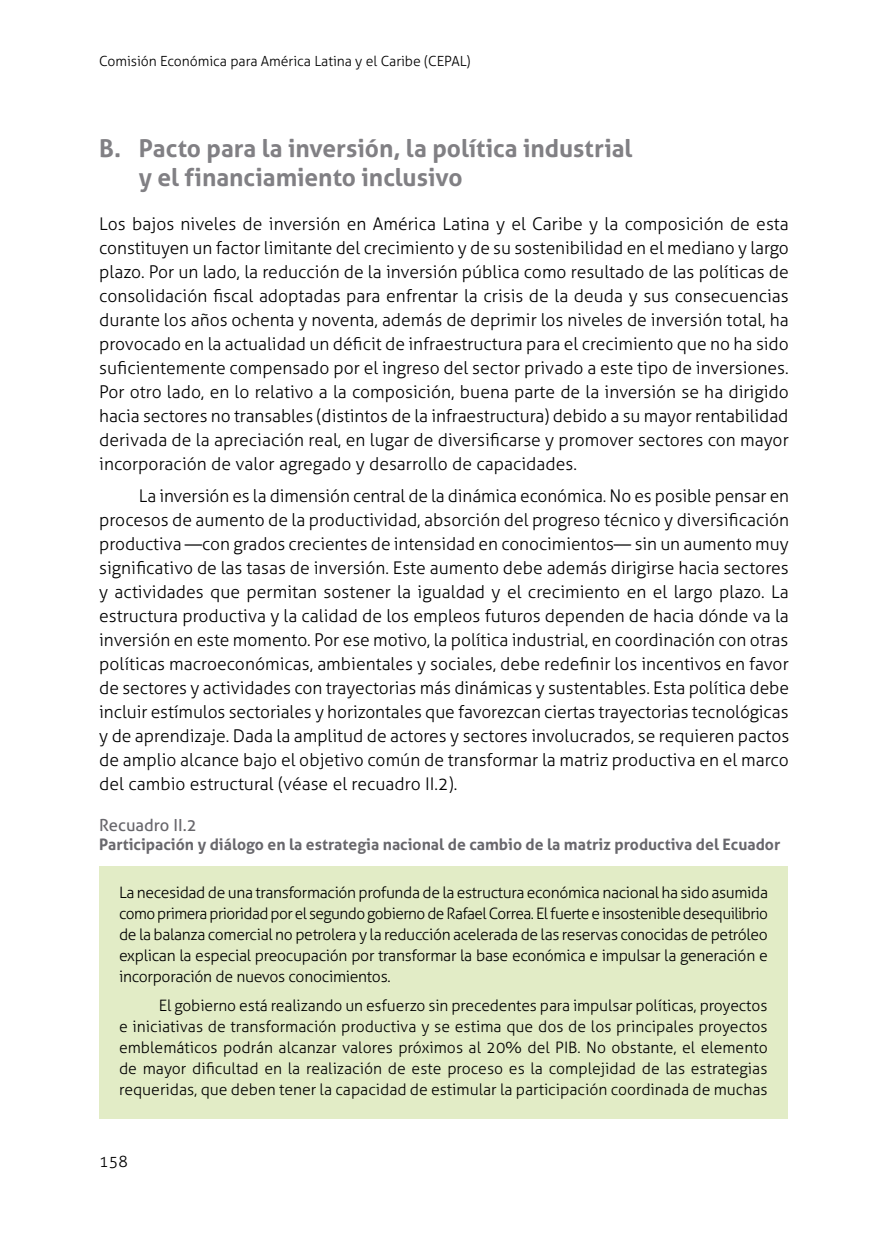
<style>
.page{position:relative;width:893px;height:1241px;background:#fff}
.page>*{position:absolute;margin:0;border:0;box-sizing:border-box;transform-origin:0 0}
.t1{font:700 24.5px/29.4px "Aller";color:#818084}
.t2{font:300 17.5px/24px "Aller";letter-spacing:-.005em;color:#000}
.t3{font:17.5px/24px "Aller Light 2";color:#000}
.t4{font:16.62px "Aller";color:#68676c}
.t5{font:300 15.75px/21px "Aller";color:#000;text-align:justify}
.t6{font:700 15.75px "Aller";color:#68676c}
.t7{font:15.75px "Aller Light 2";color:#000}
.t8{font:300 14px "Aller";letter-spacing:-.005em;color:#000}
</style>
<div class="page">
<div style="left:99px;top:866px;width:689px;height:252px;background:#e2ecc6"></div>
<p class="t8" style="left:99px;top:53px;width:373px">Comisión Económica para América Latina y el Caribe (CEPAL)</p>
<h1 class="t1" style="left:139px;top:133px;width:495px;text-indent:-40px">B. Pacto para la inversión, la política industrial y el financiamiento inclusivo</h1>
<p class="t2" style="left:99px;top:212px;width:691px">Los bajos niveles de inversión en América Latina y el Caribe y la composición de esta constituyen un factor limitante del crecimiento y de su sostenibilidad en el mediano y largo</p>
<p class="t3" style="left:99px;top:260px;width:691px">plazo. Por un lado, la reducción de la inversión pública como resultado de las políticas de consolidación fiscal adoptadas para enfrentar la crisis de la deuda y sus consecuencias</p>
<p class="t2" style="left:99px;top:308px;width:691px">durante los años ochenta y noventa, además de deprimir los niveles de inversión total, ha</p>
<p class="t3" style="left:99px;top:332px;width:691px">provocado en la actualidad un déficit de infraestructura para el crecimiento que no ha sido suficientemente compensado por el ingreso del sector privado a este tipo de inversiones.</p>
<p class="t2" style="left:99px;top:380px;width:691px">Por otro lado, en lo relativo a la composición, buena parte de la inversión se ha dirigido hacia sectores no transables (distintos de la infraestructura) debido a su mayor rentabilidad</p>
<p class="t3" style="left:99px;top:428px;width:691px">derivada de la apreciación real, en lugar de diversificarse y promover sectores con mayor</p>
<p class="t2" style="left:139px;top:448px;width:652px;line-height:31.5px;text-indent:-40px">incorporación de valor agregado y desarrollo de capacidades.<br>La inversión es la dimensión central de la dinámica económica. No es posible pensar en</p>
<p class="t3" style="left:99px;top:507px;width:691px">procesos de aumento de la productividad, absorción del progreso técnico y diversificación</p>
<p class="t2" style="left:99px;top:531px;width:691px">productiva —con grados crecientes de intensidad en conocimientos— sin un aumento muy</p>
<p class="t3" style="left:99px;top:555px;width:691px">significativo de las tasas de inversión. Este aumento debe además dirigirse hacia sectores</p>
<p class="t2" style="left:99px;top:579px;width:691px;text-align:justify">y actividades que permitan sostener la igualdad y el crecimiento en el largo plazo. La estructura productiva y la calidad de los empleos futuros dependen de hacia dónde va la inversión en este momento. Por ese motivo, la política industrial, en coordinación con otras</p>
<p class="t3" style="left:99px;top:651px;width:691px">políticas macroeconómicas, ambientales y sociales, debe redefinir los incentivos en favor</p>
<p class="t2" style="left:99px;top:675px;width:691px">de sectores y actividades con trayectorias más dinámicas y sustentables. Esta política debe incluir estímulos sectoriales y horizontales que favorezcan ciertas trayectorias tecnológicas</p>
<p class="t3" style="left:99px;top:723px;width:691px">y de aprendizaje. Dada la amplitud de actores y sectores involucrados, se requieren pactos de amplio alcance bajo el objetivo común de transformar la matriz productiva en el marco</p>
<p class="t2" style="left:99px;top:771px;width:360px">del cambio estructural (véase el recuadro II.2).</p>
<p class="t4" style="left:99px;top:814px;width:99px">Recuadro II.2</p>
<p class="t6" style="left:99px;top:834px;width:683px">Participación y diálogo en la estrategia nacional de cambio de la matriz productiva del Ecuador</p>
<p class="t5" style="left:119px;top:882px;width:650px">La necesidad de una transformación profunda de la estructura económica nacional ha sido asumida como primera prioridad por el segundo gobierno de Rafael Correa. El fuerte e insostenible desequilibrio de la balanza comercial no petrolera y la reducción acelerada de las reservas conocidas de petróleo explican la especial preocupación por transformar la base económica e impulsar la generación e incorporación de nuevos conocimientos.</p>
<p class="t5" style="left:119px;top:994px;width:650px;text-indent:40px">El gobierno está realizando un esfuerzo sin precedentes para impulsar políticas, proyectos e iniciativas de transformación productiva y se estima que dos de los principales proyectos emblemáticos podrán alcanzar valores próximos al 20% del PIB. No obstante, el elemento</p>
<p class="t7" style="left:119px;top:1058px;width:650px">de mayor dificultad en la realización de este proceso es la complejidad de las estrategias</p>
<p class="t5" style="left:119px;top:1078px;width:650px">requeridas, que deben tener la capacidad de estimular la participación coordinada de muchas</p>
<p class="t5" style="left:99px;top:1151px;width:30px">158</p>
</div>
